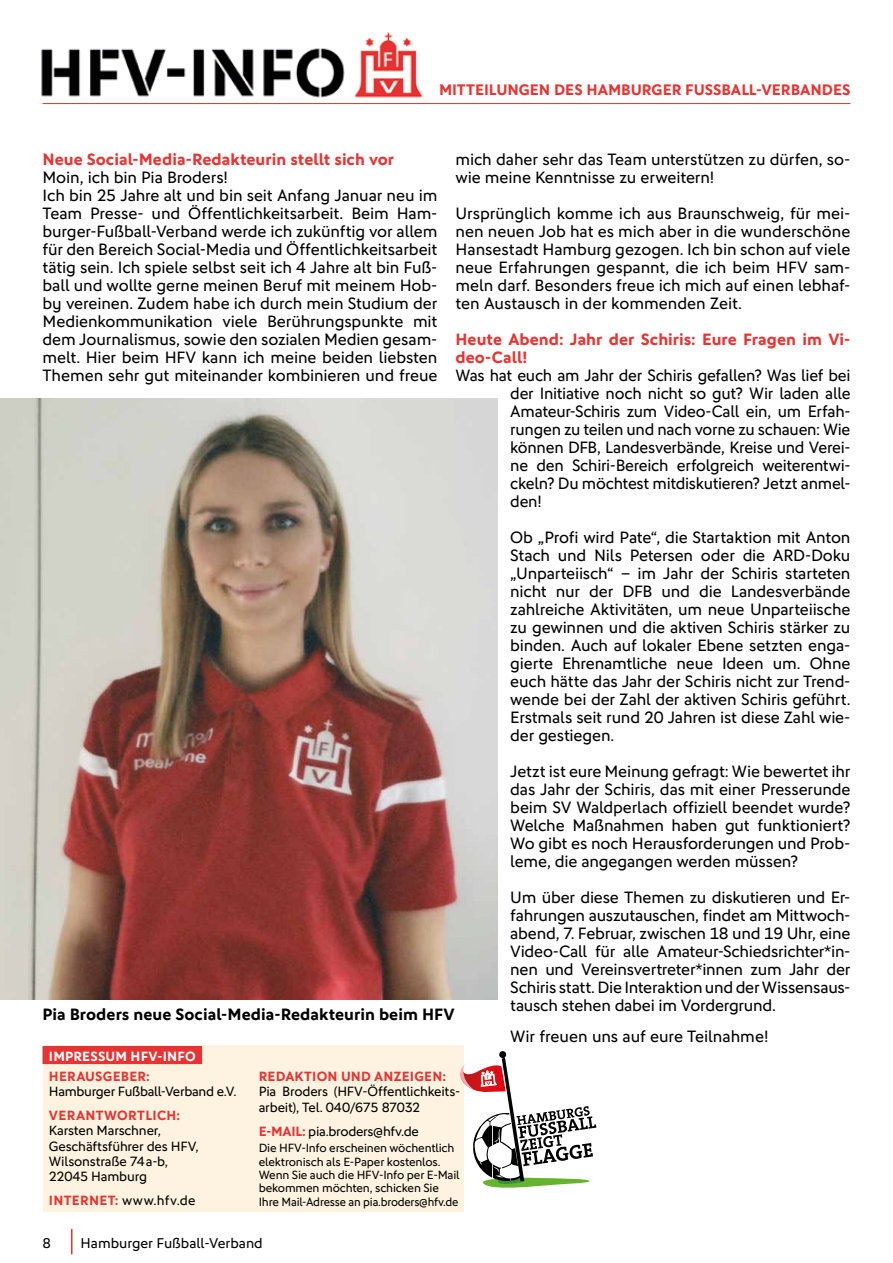
<style>
.page{position:relative;width:893px;height:1263px;background:#fff}
.page>*{position:absolute;margin:0;border:0;box-sizing:border-box;transform-origin:0 0}
.t1{font:16.5px/18px "DFB Sans";letter-spacing:-.01em;color:#000;text-align:justify}
.t2{font:700 16.5px/18px "DFB Sans";color:#e73433}
.t3{font:700 16.5px "DFB Sans";color:#000}
.t4{font:700 15.3px "DFB Sans";color:#e73433}
.t5{font:14.25px "DFB Sans";color:#000}
.t6{font:13.5px/15.5px "DFB Sans";letter-spacing:-.015em;color:#000}
.t7{font:700 13.5px "DFB Sans";letter-spacing:.02em;color:#e73433}
.t8{font:700 13.5px "DFB Sans";letter-spacing:.01em;color:#fff}
.t9{font:12px/13.4px "DFB Sans";letter-spacing:-.015em;color:#000}
.s1{font-weight:700;color:#e73433}
</style>
<div class="page">
<hr style="left:71px;top:1229px;width:2px;height:25px;background:#e73433">
<img style="left:41px;top:32px;width:382px;height:66px">
<hr style="left:43px;top:103px;width:807px;height:1px;background:#e73433">
<img style="left:0;top:399px;width:497px;height:600px">
<div style="left:43px;top:1045px;width:420px;height:167px;background:#fef3e0"></div>
<div style="left:42px;top:1046px;width:160px;height:18px;background:#e73433"></div>
<svg style="left:460px;top:1057px;width:136px;height:133px"></svg>
<div style="left:499px;top:1051px;width:7px;height:7px;background:#000;border-radius:50%"></div>
<p class="t4" style="left:439px;top:80px;width:413px">MITTEILUNGEN DES HAMBURGER FUSSBALL-VERBANDES</p>
<p class="t2" style="left:43px;top:150px;width:353px">Neue Social-Media-Redakteurin stellt sich vor</p>
<p class="t1" style="left:43px;top:168px;width:396px;text-align:left">Moin, ich bin Pia Broders!<br>Ich bin 25 Jahre alt und bin seit Anfang Januar neu im Team Presse- und Öffentlichkeitsarbeit. Beim Ham&shy;burger-Fußball-Verband werde ich zukünftig vor allem für den Bereich Social-Media und Öffentlichkeitsarbeit tätig sein. Ich spiele selbst seit ich 4 Jahre alt bin Fuß&shy;ball und wollte gerne meinen Beruf mit meinem Hob&shy;by vereinen. Zudem habe ich durch mein Studium der Medienkommunikation viele Berührungspunkte mit dem Journalismus, sowie den sozialen Medien gesam&shy;melt. Hier beim HFV kann ich meine beiden liebsten Themen sehr gut miteinander kombinieren und freue</p>
<p class="t1" style="left:455px;top:150px;width:396px">mich daher sehr das Team unterstützen zu dürfen, so&shy;wie meine Kenntnisse zu erweitern!</p>
<p class="t1" style="left:455px;top:204px;width:397px">Ursprünglich komme ich aus Braunschweig, für mei&shy;nen neuen Job hat es mich aber in die wunderschöne Hansestadt Hamburg gezogen. Ich bin schon auf viele neue Erfahrungen gespannt, die ich beim HFV sam&shy;meln darf. Besonders freue ich mich auf einen lebhaf&shy;ten Austausch in der kommenden Zeit.</p>
<p class="t2" style="left:455px;top:330px;width:396px">Heute Abend: Jahr der Schiris: Eure Fragen im Vi&shy;deo-Call!</p>
<p class="t1" style="left:510px;top:366px;width:342px;text-indent:-55px">Was hat euch am Jahr der Schiris gefallen? Was lief bei der Initiative noch nicht so gut? Wir laden alle Amateur-Schiris zum Video-Call ein, um Erfah&shy;rungen zu teilen und nach vorne zu schauen: Wie können DFB, Landesverbände, Kreise und Verei&shy;ne den Schiri-Bereich erfolgreich weiterentwi&shy;ckeln? Du möchtest mitdiskutieren? Jetzt anmel&shy;den!</p>
<p class="t1" style="left:510px;top:528px;width:342px">Ob „Profi wird Pate“, die Startaktion mit Anton Stach und Nils Petersen oder die ARD-Doku „Unparteiisch“ – im Jahr der Schiris starteten nicht nur der DFB und die Landesverbände zahlreiche Aktivitäten, um neue Unparteiische zu gewinnen und die aktiven Schiris stärker zu binden. Auch auf lokaler Ebene setzten enga&shy;gierte Ehrenamtliche neue Ideen um. Ohne euch hätte das Jahr der Schiris nicht zur Trend&shy;wende bei der Zahl der aktiven Schiris geführt.<br>Erstmals seit rund 20 Jahren ist diese Zahl wie&shy;der gestiegen.</p>
<p class="t1" style="left:510px;top:762px;width:342px">Jetzt ist eure Meinung gefragt: Wie bewertet ihr das Jahr der Schiris, das mit einer Presserunde beim SV Waldperlach offiziell beendet wurde?<br>Welche Maßnahmen haben gut funktioniert?<br>Wo gibt es noch Herausforderungen und Prob&shy;leme, die angegangen werden müssen?</p>
<p class="t1" style="left:510px;top:888px;width:342px">Um über diese Themen zu diskutieren und Er&shy;fahrungen auszutauschen, findet am Mittwoch&shy;abend, 7. Februar, zwischen 18 und 19 Uhr, eine Video-Call für alle Amateur-Schiedsrichter*in&shy;nen und Vereinsvertreter*innen zum Jahr der Schiris statt. Die Interaktion und der Wissensaus&shy;tausch stehen dabei im Vordergrund.</p>
<p class="t1" style="left:510px;top:1028px;width:260px">Wir freuen uns auf eure Teilnahme!</p>
<p class="t3" style="left:43px;top:1004px;width:414px">Pia Broders neue Social-Media-Redakteurin beim HFV</p>
<p class="t8" style="left:49px;top:1048px;width:148px">IMPRESSUM HFV-INFO</p>
<p class="t7" style="left:49px;top:1068px;width:103px">HERAUSGEBER:</p>
<p class="t6" style="left:49px;top:1083px;width:189px">Hamburger Fußball-Verband e.V.</p>
<p class="t7" style="left:49px;top:1107px;width:133px">VERANTWORTLICH:</p>
<p class="t6" style="left:49px;top:1123px;width:151px">Karsten Marschner,<br>Geschäftsführer des HFV,<br>Wilsonstraße 74a-b,<br>22045 Hamburg</p>
<p class="t6" style="left:49px;top:1193px;width:148px"><span class="s1">INTERNET:</span> www.hfv.de</p>
<p class="t7" style="left:259px;top:1068px;width:189px">REDAKTION UND ANZEIGEN:</p>
<p class="t6" style="left:259px;top:1084px;width:203px">Pia Broders (HFV-Öffentlichkeits&shy;arbeit), Tel. 040/675 87032</p>
<p class="t6" style="left:259px;top:1123px;width:162px"><span class="s1">E-MAIL:</span> pia.broders@hfv.de</p>
<p class="t9" style="left:259px;top:1141px;width:202px">Die HFV-Info erscheinen wöchentlich elektronisch als E-Paper kostenlos.<br>Wenn Sie auch die HFV-Info per E-Mail bekommen möchten, schicken Sie Ihre Mail-Adresse an pia.broders@hfv.de</p>
<p class="t5" style="left:43px;top:1235px;width:10px">8</p>
<p class="t5" style="left:80px;top:1235px;width:184px">Hamburger Fußball-Verband</p>
</div>
